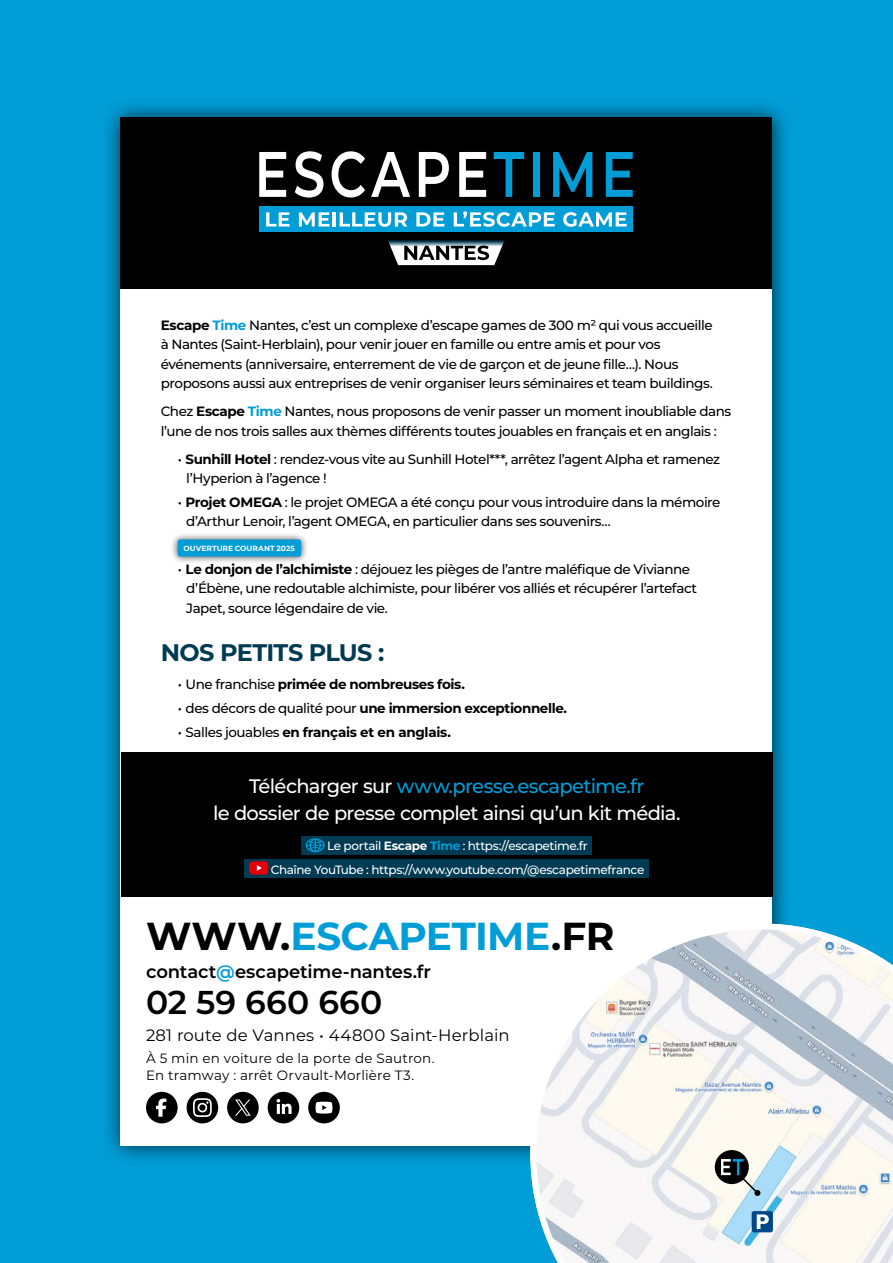
<style>
.page{position:relative;width:893px;height:1263px;background:#009dd7}
.page>*{position:absolute;margin:0;border:0;box-sizing:border-box;transform-origin:0 0}
.t1{font:700 39px "Montserrat";letter-spacing:-.01em;color:#009dd7}
.t2{font:600 33px "Montserrat";letter-spacing:.005em;color:#000}
.t3{font:700 24px "Montserrat";letter-spacing:-.03em;color:#003b53}
.t4{font:500 19.5px/27px "Montserrat";letter-spacing:-.035em;color:#fff;text-align:center}
.t5{font:600 18px "Montserrat";letter-spacing:-.01em;color:#000}
.t6{font:16.5px "Montserrat";letter-spacing:.005em;color:#000}
.t7{font:500 13.5px/19.5px "Montserrat";letter-spacing:-.035em;color:#000}
.t8{font:700 13.5px "Montserrat";letter-spacing:-.03em;color:#000}
.t9{font:13.5px/16.2px "Montserrat";letter-spacing:.01em;color:#000}
.t10{font:500 12px/23.2px "Montserrat";letter-spacing:-.03em;color:#fff;text-align:center}
.t11{font:700 7.5px "Montserrat";color:#fff}
.s1{font-weight:700}
.s2{font-weight:700;color:#009dd7}
.s3{font-weight:500}
.s4{color:#009dd7}
.s5{color:#000}
</style>
<div class="page">
<div style="left:101px;top:98px;width:691px;height:1067px;background:#000;opacity:.75"></div>
<div style="left:121px;top:118px;width:651px;height:1027px;background:#fff"></div>
<div style="left:170px;top:532px;width:139px;height:32px;background:#000;opacity:.75"></div>
<div style="left:178px;top:539px;width:123px;height:17px;background:#009dd7;border-radius:2px"></div>
<div style="left:121px;top:118px;width:651px;height:171px;background:#000"></div>
<svg style="left:259px;top:152px;width:27px;height:45px"></svg>
<svg style="left:295px;top:151px;width:28px;height:46px"></svg>
<svg style="left:332px;top:151px;width:33px;height:46px"></svg>
<svg style="left:371px;top:152px;width:39px;height:45px"></svg>
<svg style="left:419px;top:152px;width:30px;height:45px"></svg>
<svg style="left:459px;top:152px;width:27px;height:45px"></svg>
<svg style="left:494px;top:152px;width:30px;height:45px"></svg>
<div style="left:533px;top:152px;width:7px;height:45px;background:#009dd7"></div>
<svg style="left:553px;top:152px;width:39px;height:45px"></svg>
<svg style="left:606px;top:152px;width:27px;height:45px"></svg>
<div style="left:259px;top:207px;width:374px;height:25px;background:#009dd7"></div>
<svg style="left:266px;top:212px;width:24px;height:14px"></svg>
<svg style="left:299px;top:212px;width:30px;height:14px"></svg>
<hr style="left:333px;top:212px;width:3px;height:14px;background:#fff">
<svg style="left:340px;top:212px;width:67px;height:15px"></svg>
<svg style="left:416px;top:212px;width:28px;height:14px"></svg>
<svg style="left:454px;top:211px;width:101px;height:16px"></svg>
<svg style="left:563px;top:212px;width:64px;height:15px"></svg>
<svg style="left:388px;top:240px;width:117px;height:25px"></svg>
<div style="left:187px;top:1092px;width:31px;height:31px;background:#000;border-radius:50%"></div>
<svg style="left:193px;top:1098px;width:19px;height:19px"></svg>
<div style="left:146px;top:1092px;width:32px;height:31px;background:#000;border-radius:50%"></div>
<svg style="left:156px;top:1098px;width:10px;height:19px"></svg>
<div style="left:227px;top:1092px;width:32px;height:31px;background:#000;border-radius:50%"></div>
<svg style="left:235px;top:1099px;width:16px;height:17px"></svg>
<div style="left:268px;top:1092px;width:31px;height:31px;background:#000;border-radius:50%"></div>
<svg style="left:277px;top:1099px;width:15px;height:15px"></svg>
<div style="left:308px;top:1092px;width:32px;height:31px;background:#000;border-radius:50%"></div>
<svg style="left:316px;top:1102px;width:16px;height:11px"></svg>
<div style="left:121px;top:753px;width:651px;height:144px;background:#000"></div>
<div style="left:301px;top:836px;width:291px;height:19px;background:#003b53"></div>
<div style="left:245px;top:859px;width:404px;height:19px;background:#003b53"></div>
<svg style="left:306px;top:838px;width:19px;height:14px"></svg>
<svg style="left:249px;top:861px;width:19px;height:14px"></svg>
<svg style="left:530px;top:923px;width:363px;height:340px"></svg>
<div style="left:715px;top:1150px;width:34px;height:34px;background:#000;border-radius:50%"></div>
<svg style="left:721px;top:1159px;width:39px;height:37px"></svg>
<div style="left:752px;top:1211px;width:21px;height:21px;background:#004788;border-radius:2px"></div>
<svg style="left:757px;top:1214px;width:12px;height:15px"></svg>
<p class="t7" style="left:161px;top:314px;width:553px"><span class="s1">Escape</span> <span class="s2">Time</span> Nantes, c’est un complexe d’escape games de 300 m² qui vous accueille à Nantes (Saint-Herblain), pour venir jouer en famille ou entre amis et pour vos événements (anniversaire, enterrement de vie de garçon et de jeune fille…). Nous proposons aussi aux entreprises de venir organiser leurs séminaires et team buildings.</p>
<p class="t7" style="left:161px;top:401px;width:572px">Chez <span class="s1">Escape</span> <span class="s2">Time</span> Nantes, nous proposons de venir passer un moment inoubliable dans l’une de nos trois salles aux thèmes différents toutes jouables en français et en anglais :</p>
<p class="t7" style="left:186px;top:448px;width:535px;text-indent:-9px">• <span class="s1">Sunhill Hotel</span> : rendez-vous vite au Sunhill Hotel***, arrêtez l’agent Alpha et ramenez l’Hyperion à l’agence !</p>
<p class="t7" style="left:186px;top:492px;width:536px;text-indent:-9px">• <span class="s1">Projet OMEGA</span> : le projet OMEGA a été conçu pour vous introduire dans la mémoire d’Arthur Lenoir, l’agent OMEGA, en particulier dans ses souvenirs…</p>
<p class="t11" style="left:184px;top:542px;width:113px">OUVERTURE COURANT 2025</p>
<p class="t7" style="left:186px;top:559px;width:512px;text-indent:-9px">• <span class="s1">Le donjon de l’alchimiste</span> : déjouez les pièges de l’antre maléfique de Vivianne d’Ébène, une redoutable alchimiste, pour libérer vos alliés et récupérer l’artefact<br>Japet, source légendaire de vie.</p>
<h3 class="t3" style="left:161px;top:635px;width:225px">NOS PETITS PLUS :</h3>
<p class="t8" style="left:178px;top:675px;width:289px"><span class="s3">• Une franchise</span> primée de nombreuses fois.</p>
<p class="t8" style="left:178px;top:698px;width:391px"><span class="s3">• des décors de qualité pour</span> une immersion exceptionnelle.</p>
<p class="t8" style="left:178px;top:722px;width:275px"><span class="s3">• Salles jouables</span> en français et en anglais.</p>
<h3 class="t4" style="left:213px;top:772px;width:469px">Télécharger sur <span class="s4">www.presse.escapetime.fr<br></span>le dossier de presse complet ainsi qu’un kit média.</h3>
<p class="t10" style="left:271px;top:834px;width:375px">Le portail <span class="s1">Escape</span> <span class="s2">Time</span> : https://escapetime.fr<br>Chaîne YouTube : https://www.youtube.com/@escapetimefrance</p>
<h1 class="t1" style="left:146px;top:908px;width:470px"><span class="s5">WWW.</span>ESCAPETIME<span class="s5">.FR</span></h1>
<h3 class="t5" style="left:146px;top:959px;width:287px">contact<span class="s4">@</span>escapetime-nantes.fr</h3>
<h2 class="t2" style="left:146px;top:979px;width:238px">02 59 660 660</h2>
<p class="t6" style="left:146px;top:1024px;width:365px">281 route de Vannes • 44800 Saint-Herblain</p>
<p class="t9" style="left:146px;top:1050px;width:290px">À 5 min en voiture de la porte de Sautron.<br>En tramway : arrêt Orvault-Morlière T3.</p>
</div>
